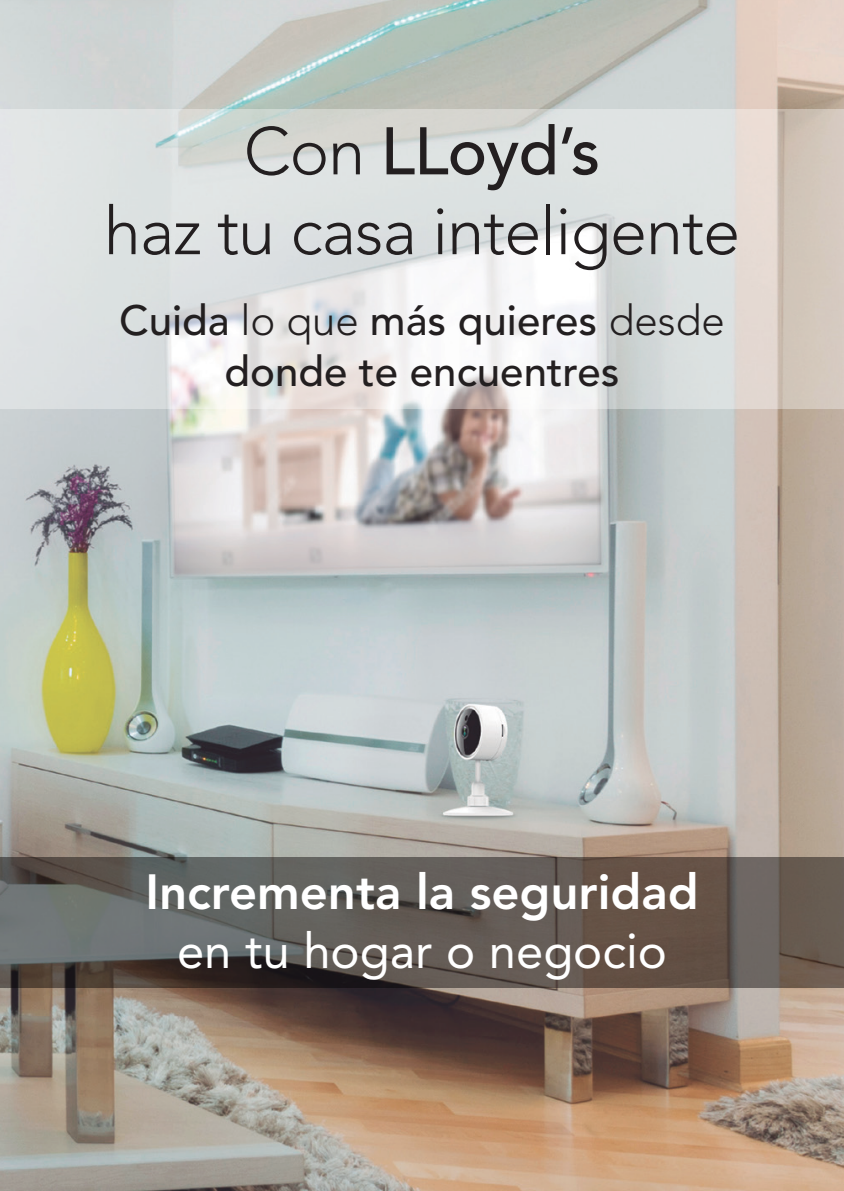
<style>
.page{position:relative;width:844px;height:1191px;background:#fff}
.page>*{position:absolute;margin:0;border:0;box-sizing:border-box;transform-origin:0 0}
.t1{font:300 66.5px "Avenir LT Std";letter-spacing:-.015em;color:#231f20}
.t2{font:500 66.5px "Avenir LT Std";letter-spacing:-.015em;color:#231f20}
.t3{font:800 49px "Avenir LT Std";color:#fff}
.t4{font:49px "Avenir LT Std";color:#fff}
.t5{font:500 42px/50.4px "Avenir LT Std";color:#231f20;text-align:center}
.s1{font-weight:300}
</style>
<div class="page">
<img style="left:0;top:0;width:843px;height:1191px">
<svg style="left:0;top:857px;width:843px;height:130px;background:#605954"></svg>
<svg style="left:0;top:110px;width:843px;height:299px;background:#dfe0df"></svg>
<p class="t2" style="left:244px;top:113px;width:358px"><span class="s1">Con</span> LLoyd’s</p>
<p class="t1" style="left:104px;top:192px;width:637px">haz tu casa inteligente</p>
<p class="t5" style="left:119px;top:297px;width:607px">Cuida <span class="s1">lo que</span> más quieres <span class="s1">desde </span>donde te encuentres</p>
<p class="t3" style="left:145px;top:863px;width:554px">Incrementa la seguridad</p>
<p class="t4" style="left:177px;top:922px;width:491px">en tu hogar o negocio</p>
</div>
